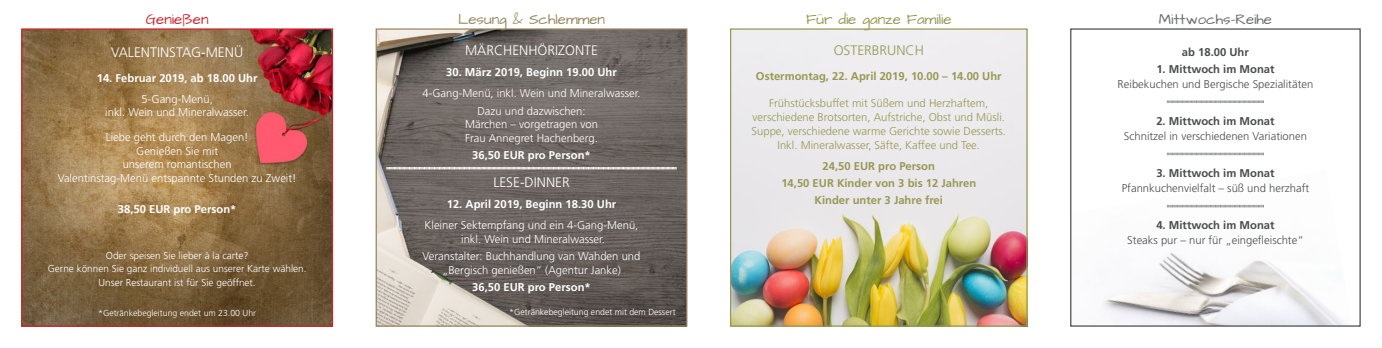
<style>
.page{position:relative;width:1382px;height:348px;background:#fff}
.page>*{position:absolute;margin:0;border:0;box-sizing:border-box;transform-origin:0 0}
.t1{font:15px "Architects Daughter";color:#979953}
.t2{font:15px "Architects Daughter";color:#978760}
.t3{font:15px "Architects Daughter";color:#6c6d70}
.t4{font:15px "Architects Daughter";color:#d1232a}
.t5{font:300 13.75px "Frutiger LT Std";color:#fff}
.t6{font:300 13.75px "Frutiger LT Std";color:#979953}
.t7{font:300 11.25px/13.8px "Frutiger LT Std";color:#fff;text-align:center}
.t8{font:300 11.25px/13.8px "Frutiger LT Std";color:#979953;text-align:center}
.t9{font:300 11.25px "Frutiger LT Std";color:#4b4c4d}
.t10{font:700 11.25px "Frutiger";color:#fff}
.t11{font:700 11.25px/17.2px "Frutiger";color:#979953;text-align:center}
.t12{font:700 11.25px "Frutiger";color:#4b4c4d}
.t13{font:300 10px/13.8px "Frutiger LT Std";color:#fff;text-align:center}
.t14{font:300 8.75px "Frutiger LT Std";color:#fff}
</style>
<div class="page">
<img style="left:23px;top:30px;width:308px;height:294px">
<div style="left:21px;top:28px;width:312px;height:298px;border:1px solid #d1232a"></div>
<img style="left:378px;top:30px;width:307px;height:294px">
<div style="left:376px;top:28px;width:311px;height:298px;border:1px solid #978760"></div>
<img style="left:1103px;top:205px;width:242px;height:119px">
<div style="left:1070px;top:28px;width:291px;height:298px;border:1px solid #4b4c4d"></div>
<img style="left:732px;top:30px;width:294px;height:294px">
<div style="left:730px;top:28px;width:298px;height:298px;border:1px solid #979953"></div>
<svg style="left:386px;top:166px;width:291px;height:4px"></svg>
<svg style="left:1167px;top:100px;width:97px;height:3px"></svg>
<svg style="left:1167px;top:152px;width:97px;height:3px"></svg>
<svg style="left:1167px;top:204px;width:97px;height:3px"></svg>
<h1 class="t1" style="left:806px;top:9px;width:147px">Für die ganze Familie</h1>
<p class="t6" style="left:834px;top:43px;width:92px">OSTERBRUNCH</p>
<p class="t11" style="left:756px;top:67px;width:247px">Ostermontag, 22. April 2019, 10.00 – 14.00 Uhr</p>
<p class="t8" style="left:752px;top:97px;width:256px">Frühstücksbuffet mit Süßem und Herzhaftem, verschiedene Brotsorten, Aufstriche, Obst und Müsli.<br>Suppe, verschiedene warme Gerichte sowie Desserts.<br>Inkl. Mineralwasser, Säfte, Kaffee und Tee.</p>
<p class="t11" style="left:781px;top:157px;width:196px">24,50 EUR pro Person<br>14,50 EUR Kinder von 3 bis 12 Jahren<br>Kinder unter 3 Jahre frei</p>
<h1 class="t4" style="left:146px;top:9px;width:64px">Genießen</h1>
<h1 class="t2" style="left:458px;top:9px;width:148px">Lesung &amp; Schlemmen</h1>
<h1 class="t3" style="left:1159px;top:9px;width:115px">Mittwochs-Reihe</h1>
<p class="t12" style="left:1182px;top:45px;width:68px">ab 18.00 Uhr</p>
<p class="t12" style="left:1156px;top:62px;width:120px">1. Mittwoch im Monat</p>
<p class="t9" style="left:1118px;top:77px;width:197px">Reibekuchen und Bergische Spezialitäten</p>
<p class="t12" style="left:1156px;top:114px;width:120px">2. Mittwoch im Monat</p>
<p class="t9" style="left:1124px;top:129px;width:185px">Schnitzel in verschiedenen Variationen</p>
<p class="t12" style="left:1156px;top:166px;width:120px">3. Mittwoch im Monat</p>
<p class="t9" style="left:1122px;top:181px;width:189px">Pfannkuchenvielfalt – süß und herzhaft</p>
<p class="t12" style="left:1156px;top:218px;width:120px">4. Mittwoch im Monat</p>
<p class="t9" style="left:1127px;top:233px;width:178px">Steaks pur – nur für „eingefleischte“</p>
<p class="t5" style="left:465px;top:43px;width:134px">MÄRCHENHÖRIZONTE</p>
<p class="t10" style="left:446px;top:66px;width:172px">30. März 2019, Beginn 19.00 Uhr</p>
<p class="t7" style="left:422px;top:85px;width:220px;line-height:17.2px">4-Gang-Menü, inkl. Wein und Mineralwasser.<br>Dazu und dazwischen:</p>
<p class="t7" style="left:465px;top:117px;width:134px;text-align:left">Märchen – vorgetragen von<br>Frau Annegret Hachenberg.</p>
<p class="t10" style="left:472px;top:149px;width:120px">36,50 EUR pro Person*</p>
<p class="t5" style="left:493px;top:175px;width:78px">LESE-DINNER</p>
<p class="t10" style="left:447px;top:197px;width:171px">12. April 2019, Beginn 18.30 Uhr</p>
<p class="t7" style="left:425px;top:218px;width:215px">Kleiner Sektempfang und ein 4-Gang-Menü, inkl. Wein und Mineralwasser.</p>
<p class="t7" style="left:423px;top:249px;width:219px">Veranstalter: Buchhandlung van Wahden und „Bergisch genießen“ (Agentur Janke)</p>
<p class="t10" style="left:472px;top:280px;width:120px">36,50 EUR pro Person*</p>
<p class="t5" style="left:111px;top:45px;width:133px">VALENTINSTAG-MENÜ</p>
<p class="t10" style="left:97px;top:71px;width:162px">14. Februar 2019, ab 18.00 Uhr</p>
<p class="t7" style="left:105px;top:92px;width:145px">5-Gang-Menü,<br>inkl. Wein und Mineralwasser.</p>
<p class="t7" style="left:58px;top:130px;width:240px">Liebe geht durch den Magen!<br>Genießen Sie mit<br>unserem romantischen<br>Valentinstag-Menü entspannte Stunden zu Zweit!</p>
<p class="t10" style="left:118px;top:202px;width:120px">38,50 EUR pro Person*</p>
<p class="t13" style="left:48px;top:248px;width:260px">Oder speisen Sie lieber à la carte?<br>Gerne können Sie ganz individuell aus unserer Karte wählen.<br>Unser Restaurant ist für Sie geöffnet.</p>
<p class="t14" style="left:98px;top:307px;width:160px">*Getränkebegleitung endet um 23.00 Uhr</p>
<p class="t14" style="left:509px;top:307px;width:168px">*Getränkebegleitung endet mit dem Dessert</p>
</div>
